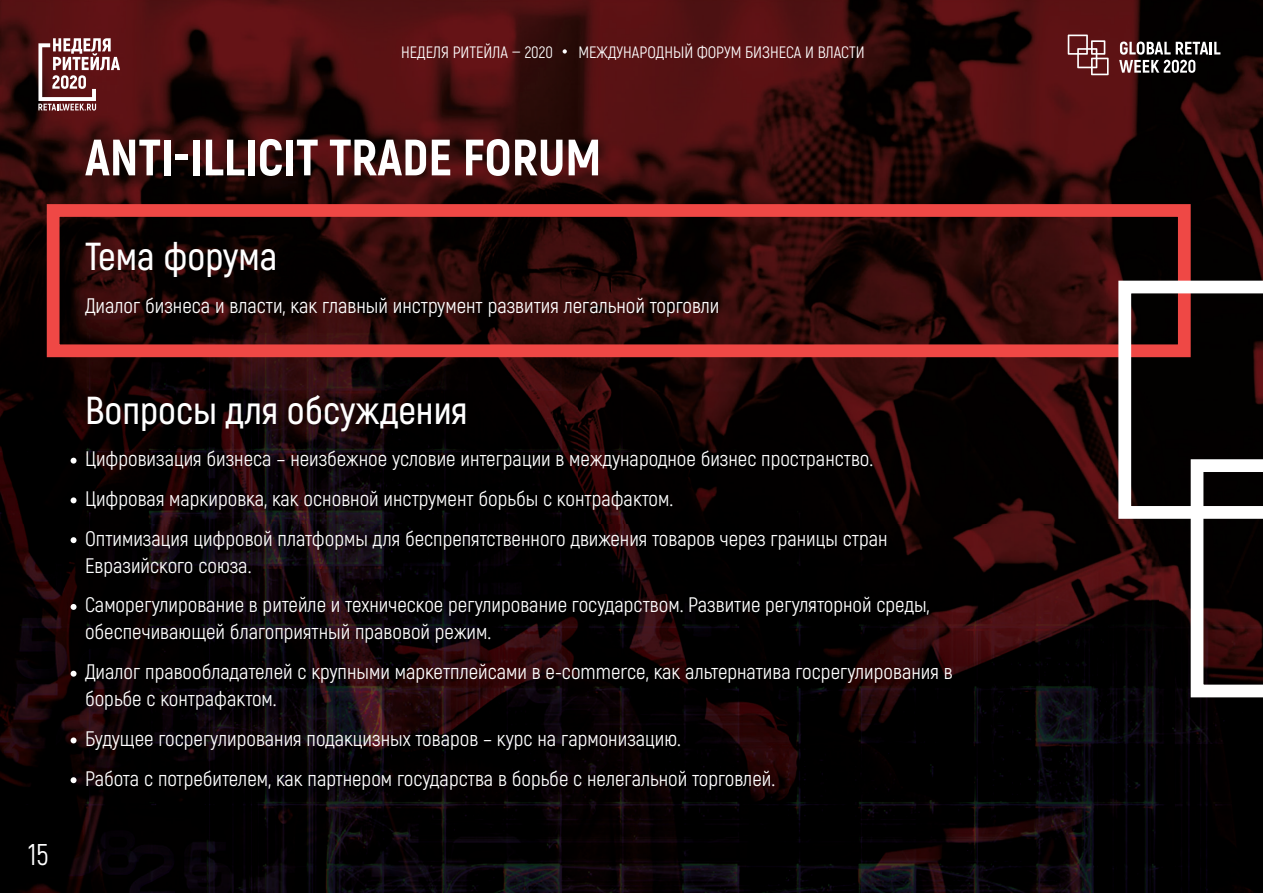
<style>
.page{position:relative;width:1263px;height:893px;background:#fff}
.page>*{position:absolute;margin:0;border:0;box-sizing:border-box;transform-origin:0 0}
.t1{font:800 51px "Akrobat";color:#fff}
.t2{font:600 39px "Akrobat";color:#fff}
.t3{font:30px "Akrobat";color:#fff}
.t4{font:21px/39.8px "Akrobat";color:#fff}
.t5{font:16.5px "Akrobat";color:#fff}
</style>
<div class="page">
<img style="left:0;top:0;width:1263px;height:893px">
<svg style="left:1068px;top:35px;width:41px;height:40px;background:#844b4d"></svg>
<svg style="left:1119px;top:42px;width:101px;height:31px"></svg>
<svg style="left:563px;top:49px;width:4px;height:5px"></svg>
<svg style="left:38px;top:38px;width:82px;height:73px"></svg>
<div style="left:47px;top:204px;width:1144px;height:153px;border:13px solid #ef4845"></div>
<svg style="left:71px;top:458px;width:6px;height:6px"></svg>
<svg style="left:71px;top:497px;width:6px;height:6px"></svg>
<svg style="left:71px;top:537px;width:6px;height:6px"></svg>
<svg style="left:71px;top:604px;width:6px;height:6px"></svg>
<svg style="left:71px;top:671px;width:6px;height:6px"></svg>
<svg style="left:71px;top:737px;width:6px;height:6px"></svg>
<svg style="left:71px;top:777px;width:6px;height:6px"></svg>
<svg style="left:1118px;top:281px;width:145px;height:416px"></svg>
<h3 class="t3" style="left:28px;top:836px;width:22px">15</h3>
<p class="t5" style="left:401px;top:42px;width:153px">НЕДЕЛЯ РИТЕЙЛА — 2020</p>
<p class="t5" style="left:578px;top:42px;width:288px">МЕЖДУНАРОДНЫЙ ФОРУМ БИЗНЕСА И ВЛАСТИ</p>
<h1 class="t1" style="left:85px;top:125px;width:518px">ANTI-ILLICIT TRADE FORUM</h1>
<h2 class="t2" style="left:85px;top:233px;width:194px">Тема форума</h2>
<p class="t4" style="left:85px;top:286px;width:636px">Диалог бизнеса и власти, как главный инструмент развития легальной торговли</p>
<h2 class="t2" style="left:85px;top:386px;width:384px">Вопросы для обсуждения</h2>
<p class="t4" style="left:85px;top:439px;width:804px">Цифровизация бизнеса – неизбежное условие интеграции в международное бизнес пространство.<br>Цифровая маркировка, как основной инструмент борьбы с контрафактом.<br>Оптимизация цифровой платформы для беспрепятственного движения товаров через границы стран</p>
<p class="t4" style="left:85px;top:545px;width:846px">Евразийского союза.<br>Саморегулирование в ритейле и техническое регулирование государством. Развитие регуляторной среды,</p>
<p class="t4" style="left:85px;top:612px;width:869px">обеспечивающей благоприятный правовой режим.<br>Диалог правообладателей с крупными маркетплейсами в e-commerce, как альтернатива госрегулирования в</p>
<p class="t4" style="left:85px;top:679px;width:692px">борьбе с контрафактом.<br>Будущее госрегулирования подакцизных товаров – курс на гармонизацию.<br>Работа с потребителем, как партнером государства в борьбе с нелегальной торговлей.</p>
</div>
